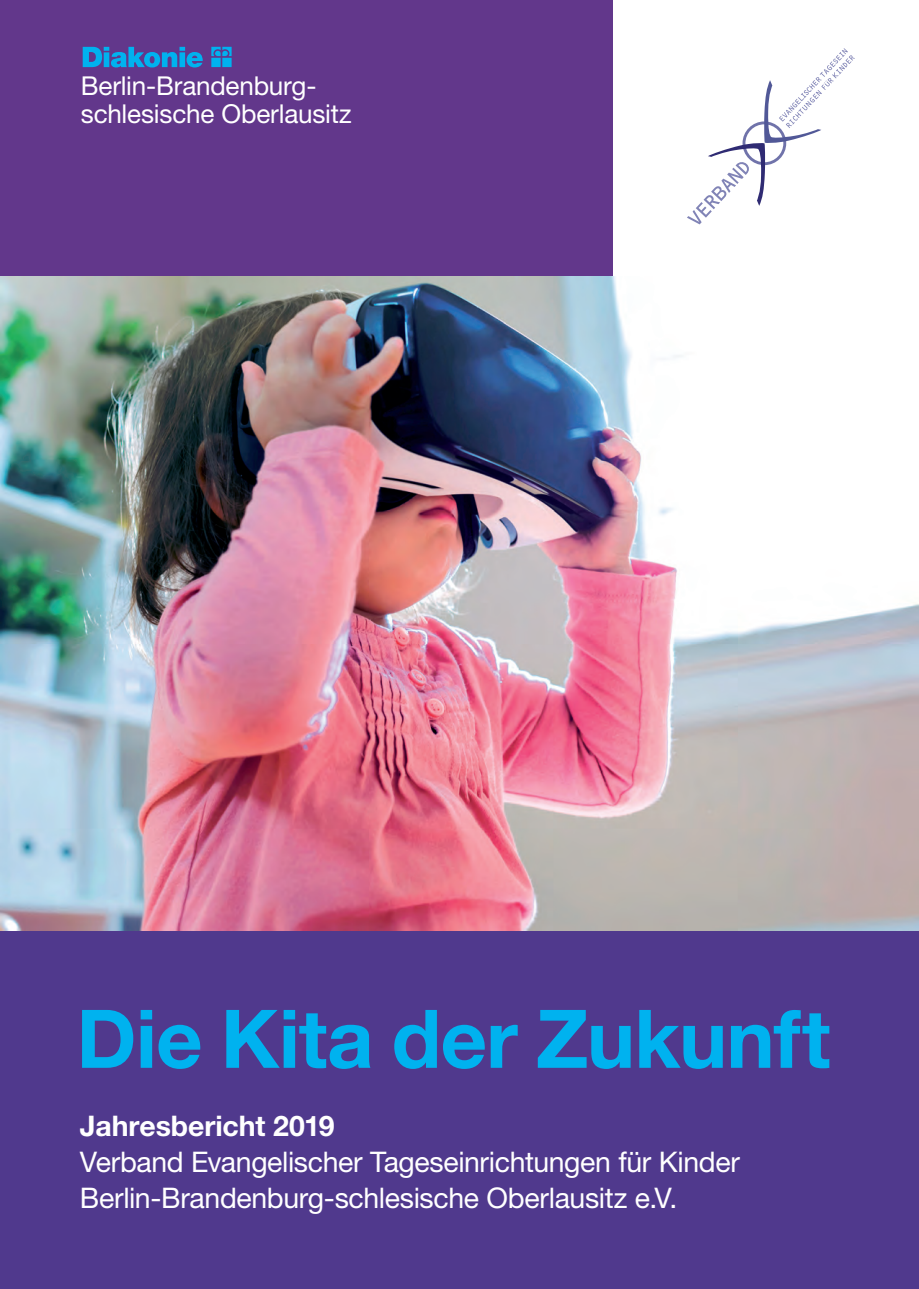
<style>
.page{position:relative;width:919px;height:1289px;background:#fff}
.page>*{position:absolute;margin:0;border:0;box-sizing:border-box;transform-origin:0 0}
.t1{font:700 81px "Helvetica Neue LT Pro";letter-spacing:-.01em;color:#00b2ef}
.t2{font:28.35px/35.8px "Helvetica Neue LT Pro";letter-spacing:-.015em;color:#fff}
.t3{font:700 28.35px "Helvetica Neue LT Pro";letter-spacing:-.005em;color:#fff}
.t4{font:26.1px/27.9px "Helvetica Neue LT Pro";letter-spacing:-.01em;color:#fff}
</style>
<div class="page">
<svg style="left:687px;top:48px;width:167px;height:176px"></svg>
<div style="left:0;top:0;width:612px;height:320px;background:#62378b"></div>
<div style="left:0;top:320px;width:918px;height:968px;background:#50398d"></div>
<img style="left:0;top:276px;width:918px;height:654px">
<svg style="left:83px;top:47px;width:148px;height:20px"></svg>
<p class="t4" style="left:81px;top:71px;width:272px">Berlin-Brandenburg&shy;schlesische Oberlausitz</p>
<h1 class="t1" style="left:76px;top:987px;width:755px">Die Kita der Zukunft</h1>
<p class="t3" style="left:80px;top:1107px;width:256px">Jahresbericht 2019</p>
<p class="t2" style="left:80px;top:1142px;width:661px">Verband Evangelischer Tageseinrichtungen für Kinder<br>Berlin-Brandenburg-schlesische Oberlausitz e.V.</p>
</div>
